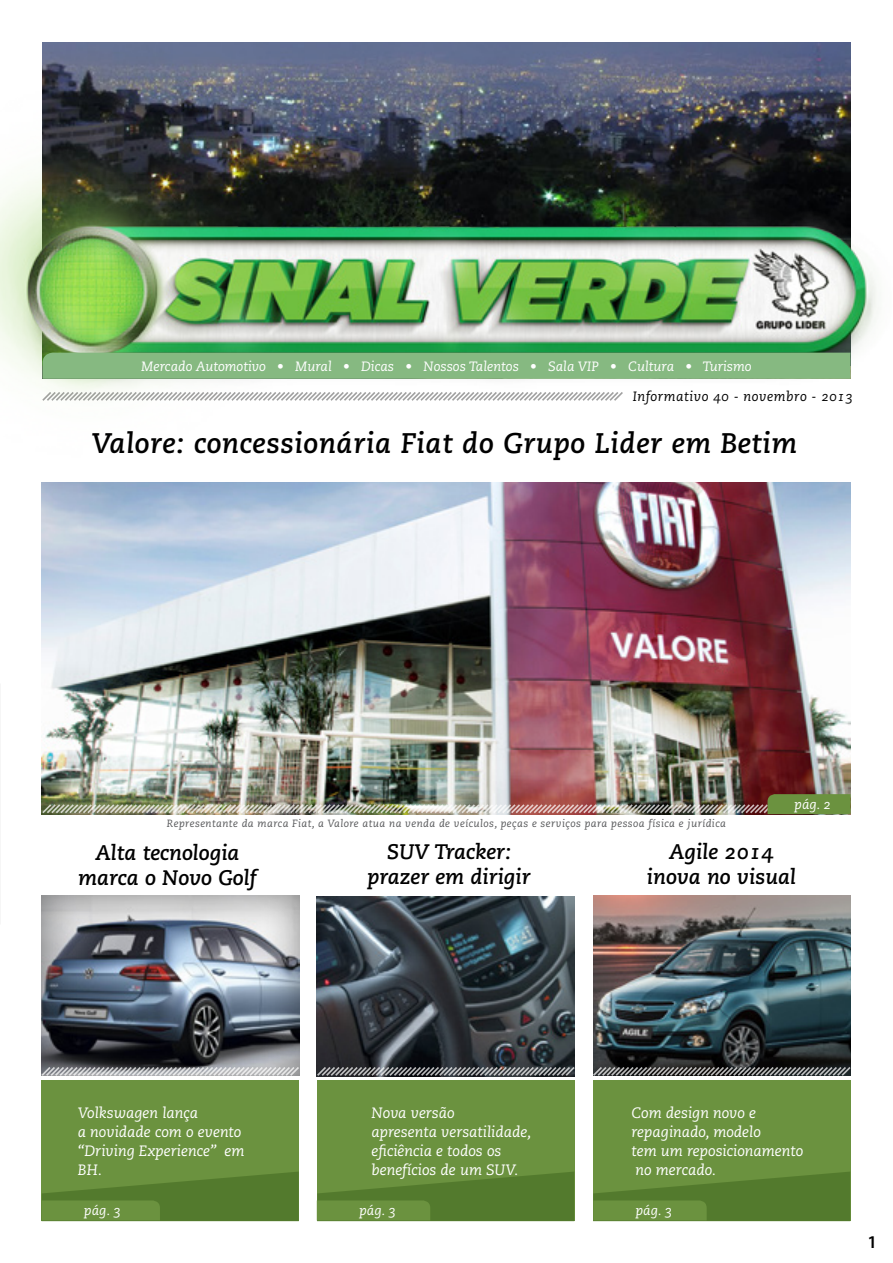
<style>
.page{position:relative;width:893px;height:1263px;background:#fff}
.page>*{position:absolute;margin:0;border:0;box-sizing:border-box;transform-origin:0 0}
.t1{font:28.35px "Caecilia Bold Italic Os F";letter-spacing:.02em;color:#000}
.t2{font:21px/25.2px "Caecilia Bold Italic Os F";color:#000;text-align:center}
.t3{font:600 18px "Myriad Pro";color:#000}
.t4{font:15px/19.2px "Caecilia Italic Os F";color:#fff}
.t5{font:13.5px "Caecilia Italic Os F";color:#fff}
.t6{font:13.5px "Caecilia Italic Os F";letter-spacing:.04em;color:#000}
.t7{font:10.5px "Caecilia Italic Os F";letter-spacing:.04em;color:#58595b}
</style>
<div class="page">
<img style="left:42px;top:512px;width:808px;height:282px">
<div style="left:593px;top:1080px;width:257px;height:140px;background:#6b923f"></div>
<img style="left:593px;top:895px;width:257px;height:170px">
<img style="left:41px;top:794px;width:810px;height:21px">
<svg style="left:593px;top:1065px;width:258px;height:11px;background:#525354"></svg>
<img style="left:43px;top:43px;width:808px;height:44px">
<img style="left:0;top:87px;width:877px;height:425px">
<div style="left:43px;top:353px;width:807px;height:26px;background:#86b981"></div>
<img style="left:317px;top:896px;width:257px;height:169px">
<div style="left:317px;top:1080px;width:257px;height:140px;background:#6b923f"></div>
<svg style="left:316px;top:1171px;width:259px;height:51px"></svg>
<svg style="left:316px;top:1065px;width:259px;height:12px;background:#585a5e"></svg>
<div style="left:42px;top:1080px;width:257px;height:140px;background:#6b923f"></div>
<div style="left:40px;top:892px;width:259px;height:185px;background:#000;opacity:.46"></div>
<svg style="left:42px;top:1172px;width:257px;height:49px"></svg>
<svg style="left:40px;top:1065px;width:260px;height:12px;background:#aeafb2"></svg>
<svg style="left:593px;top:1172px;width:257px;height:49px"></svg>
<p class="t5" style="left:141px;top:358px;width:612px">Mercado Automotivo • Mural • Dicas • Nossos Talentos • Sala VIP • Cultura • Turismo</p>
<p class="t6" style="left:633px;top:388px;width:222px">Informativo 40 - novembro - 2013</p>
<h1 class="t1" style="left:92px;top:426px;width:707px">Valore: concessionária Fiat do Grupo Lider em Betim</h1>
<p class="t7" style="left:167px;top:817px;width:561px">Representante da marca Fiat, a Valore atua na venda de veículos, peças e serviços para pessoa física e jurídica</p>
<p class="t5" style="left:795px;top:797px;width:38px">pág. 2</p>
<h2 class="t2" style="left:78px;top:840px;width:180px">Alta tecnologia marca o Novo Golf</h2>
<h2 class="t2" style="left:367px;top:839px;width:165px">SUV Tracker: prazer em dirigir</h2>
<h2 class="t2" style="left:647px;top:839px;width:151px">Agile 2014 inova no visual</h2>
<p class="t4" style="left:78px;top:1103px;width:168px">Volkswagen lança<br>a novidade com o evento “Driving Experience” em<br>BH.</p>
<p class="t5" style="left:84px;top:1203px;width:38px">pág. 3</p>
<p class="t4" style="left:371px;top:1103px;width:161px">Nova versão<br>apresenta versatilidade, eficiência e todos os benefícios de um SUV.</p>
<p class="t5" style="left:359px;top:1203px;width:38px">pág. 3</p>
<p class="t4" style="left:631px;top:1103px;width:173px">Com design novo e repaginado, modelo<br>tem um reposicionamento no mercado.</p>
<p class="t5" style="left:636px;top:1203px;width:38px">pág. 3</p>
<p class="t3" style="left:867px;top:1230px;width:11px">1</p>
</div>
